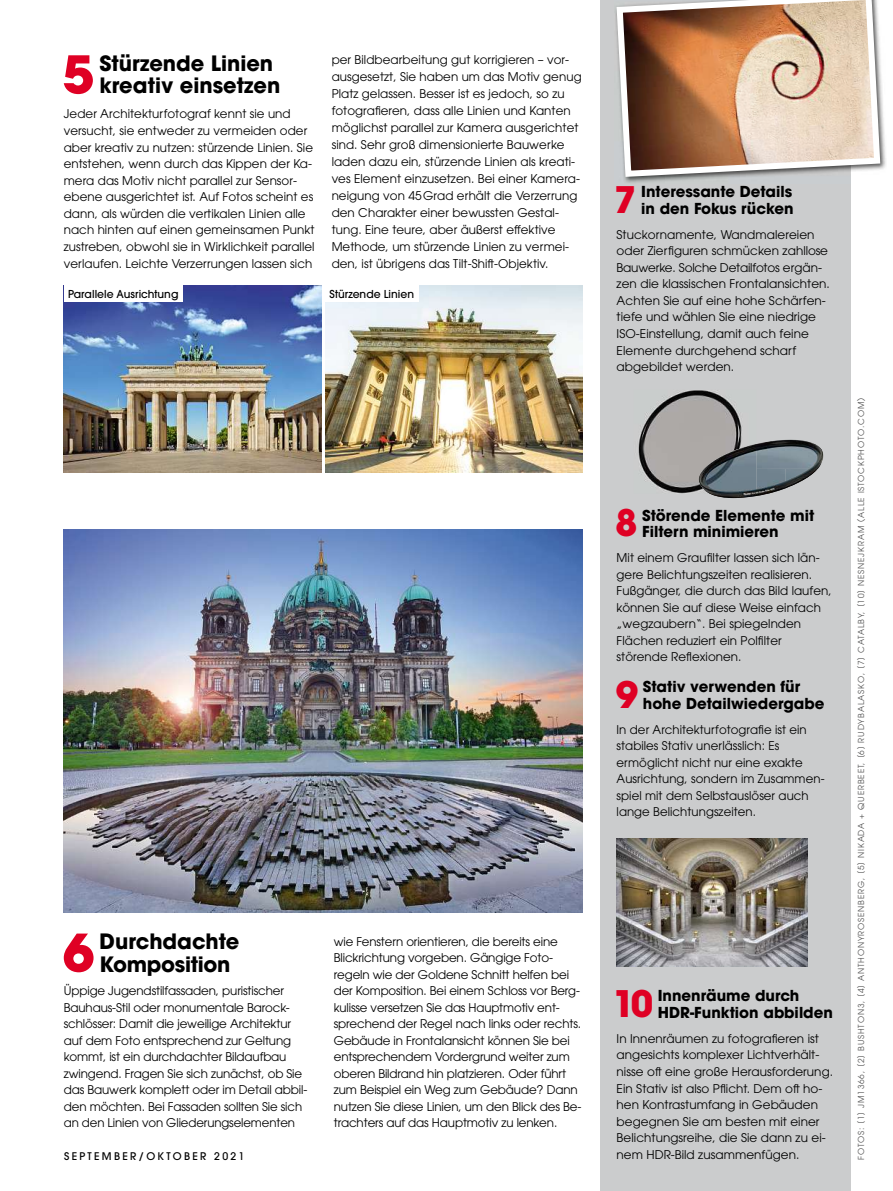
<style>
.page{position:relative;width:893px;height:1191px;background:#fff}
.page>*{position:absolute;margin:0;border:0;box-sizing:border-box;transform-origin:0 0}
.t1{font:700 51.45px "ITC Avant Garde Std";color:#df0024}
.t2{font:700 36.3px "ITC Avant Garde Std";color:#df0024}
.t3{font:700 21px/22.5px "ITC Avant Garde Std";color:#000}
.t4{font:700 15px/16.5px "ITC Avant Garde Std";color:#000}
.t5{font:12px/16.5px "ITC Avant Garde Std";letter-spacing:.005em;color:#000}
.t6{font:500 10.8px "ITC Avant Garde Std";color:#000}
.t7{font:500 10.5px "ITC Avant Garde Std";letter-spacing:.22em;color:#000}
.t8{font:8.25px "ITC Avant Garde Std";letter-spacing:.1em;color:#545454}
</style>
<div class="page">
<div style="left:600px;top:0;width:250px;height:1191px;background:#cbcccd"></div>
<img style="left:64px;top:530px;width:519px;height:382px">
<svg style="left:615px;top:0;width:268px;height:180px;background:#c0a088"></svg>
<img style="left:64px;top:285px;width:257px;height:187px">
<img style="left:325px;top:285px;width:258px;height:187px">
<img style="left:617px;top:838px;width:191px;height:128px">
<img style="left:638px;top:390px;width:104px;height:104px">
<img style="left:699px;top:439px;width:125px;height:59px">
<div style="left:64px;top:285px;width:119px;height:17px;background:#fff"></div>
<div style="left:325px;top:285px;width:93px;height:17px;background:#fff"></div>
<h1 class="t1" style="left:62px;top:45px;width:33px">5</h1>
<h3 class="t3" style="left:99px;top:52px;width:183px">Stürzende Linien kreativ einsetzen</h3>
<p class="t5" style="left:64px;top:106px;width:252px">Jeder Architekturfotograf kennt sie und versucht, sie entweder zu vermeiden oder aber kreativ zu nutzen: stürzende Linien. Sie entstehen, wenn durch das Kippen der Ka&shy;mera das Motiv nicht parallel zur Sensor&shy;ebene ausgerichtet ist. Auf Fotos scheint es dann, als würden die vertikalen Linien alle nach hinten auf einen gemeinsamen Punkt zustreben, obwohl sie in Wirklichkeit parallel verlaufen. Leichte Verzerrungen lassen sich</p>
<p class="t5" style="left:332px;top:52px;width:251px;line-height:17px">per Bildbearbeitung gut korrigieren – vor&shy;ausgesetzt, Sie haben um das Motiv genug Platz gelassen. Besser ist es jedoch, so zu fotografieren, dass alle Linien und Kanten möglichst parallel zur Kamera ausgerichtet sind. Sehr groß dimensionierte Bauwerke laden dazu ein, stürzende Linien als kreati&shy;ves Element einzusetzen. Bei einer Kamera&shy;neigung von 45Grad erhält die Verzerrung den Charakter einer bewussten Gestal&shy;tung. Eine teure, aber äußerst effektive Methode, um stürzende Linien zu vermei&shy;den, ist übrigens das Tilt-Shift-Objektiv.</p>
<p class="t6" style="left:68px;top:288px;width:112px">Parallele Ausrichtung</p>
<p class="t6" style="left:329px;top:288px;width:86px">Stürzende Linien</p>
<h1 class="t1" style="left:63px;top:923px;width:33px">6</h1>
<h3 class="t3" style="left:100px;top:930px;width:141px">Durchdachte<br>Komposition</h3>
<p class="t5" style="left:64px;top:982px;width:245px">Üppige Jugendstilfassaden, puristischer Bauhaus-Stil oder monumentale Barock&shy;schlösser: Damit die jeweilige Architektur auf dem Foto entsprechend zur Geltung kommt, ist ein durchdachter Bildaufbau zwingend. Fragen Sie sich zunächst, ob Sie das Bauwerk komplett oder im Detail abbil&shy;den möchten. Bei Fassaden sollten Sie sich an den Linien von Gliederungselementen</p>
<p class="t7" style="left:64px;top:1150px;width:182px">SEPTEMBER/OKTOBER 2021</p>
<p class="t5" style="left:334px;top:933px;width:249px">wie Fenstern orientieren, die bereits eine Blickrichtung vorgeben. Gängige Foto&shy;regeln wie der Goldene Schnitt helfen bei der Komposition. Bei einem Schloss vor Berg&shy;kulisse versetzen Sie das Hauptmotiv ent&shy;sprechend der Regel nach links oder rechts.<br>Gebäude in Frontalansicht können Sie bei entsprechendem Vordergrund weiter zum oberen Bildrand hin platzieren. Oder führt zum Beispiel ein Weg zum Gebäude? Dann nutzen Sie diese Linien, um den Blick des Be&shy;trachters auf das Hauptmotiv zu lenken.</p>
<h2 class="t2" style="left:614px;top:179px;width:24px">7</h2>
<p class="t4" style="left:641px;top:184px;width:154px">Interessante Details in den Fokus rücken</p>
<p class="t5" style="left:617px;top:226px;width:215px">Stuckornamente, Wandmalereien oder Zierfiguren schmücken zahllose Bauwerke. Solche Detailfotos ergän&shy;zen die klassischen Frontalansichten.<br>Achten Sie auf eine hohe Schärfen&shy;tiefe und wählen Sie eine niedrige ISO-Einstellung, damit auch feine Elemente durchgehend scharf abgebildet werden.</p>
<h2 class="t2" style="left:615px;top:502px;width:24px">8</h2>
<p class="t4" style="left:642px;top:507px;width:174px">Störende Elemente mit<br>Filtern minimieren</p>
<p class="t5" style="left:617px;top:550px;width:217px">Mit einem Graufilter lassen sich län&shy;gere Belichtungszeiten realisieren.<br>Fußgänger, die durch das Bild laufen, können Sie auf diese Weise einfach „wegzaubern“. Bei spiegelnden Flächen reduziert ein Polfilter störende Reflexionen.</p>
<h2 class="t2" style="left:616px;top:674px;width:24px">9</h2>
<p class="t4" style="left:643px;top:678px;width:183px">Stativ verwenden für hohe Detailwiedergabe</p>
<p class="t5" style="left:617px;top:721px;width:209px">In der Architekturfotografie ist ein stabiles Stativ unerlässlich: Es ermöglicht nicht nur eine exakte Ausrichtung, sondern im Zusammen&shy;spiel mit dem Selbstauslöser auch lange Belichtungszeiten.</p>
<h2 class="t2" style="left:613px;top:983px;width:42px">10</h2>
<p class="t4" style="left:658px;top:988px;width:177px">Innenräume durch<br>HDR-Funktion abbilden</p>
<p class="t5" style="left:617px;top:1030px;width:218px">In Innenräumen zu fotografieren ist angesichts komplexer Lichtverhält&shy;nisse oft eine große Herausforderung.<br>Ein Stativ ist also Pflicht. Dem oft ho&shy;hen Kontrastumfang in Gebäuden begegnen Sie am besten mit einer Belichtungsreihe, die Sie dann zu ei&shy;nem HDR-Bild zusammenfügen.</p>
<p class="t8" style="left:856px;top:1160px;width:764px;rotate:-90deg">FOTOS: [1] JM1366, [2] BUSHTON3, [4] ANTHONYROSENBERG, [5] NIKADA + QUERBEET, [6] RUDYBALASKO, [7] CATALBY, [10] NESNEJKRAM (ALLE ISTOCKPHOTO.COM)</p>
</div>
